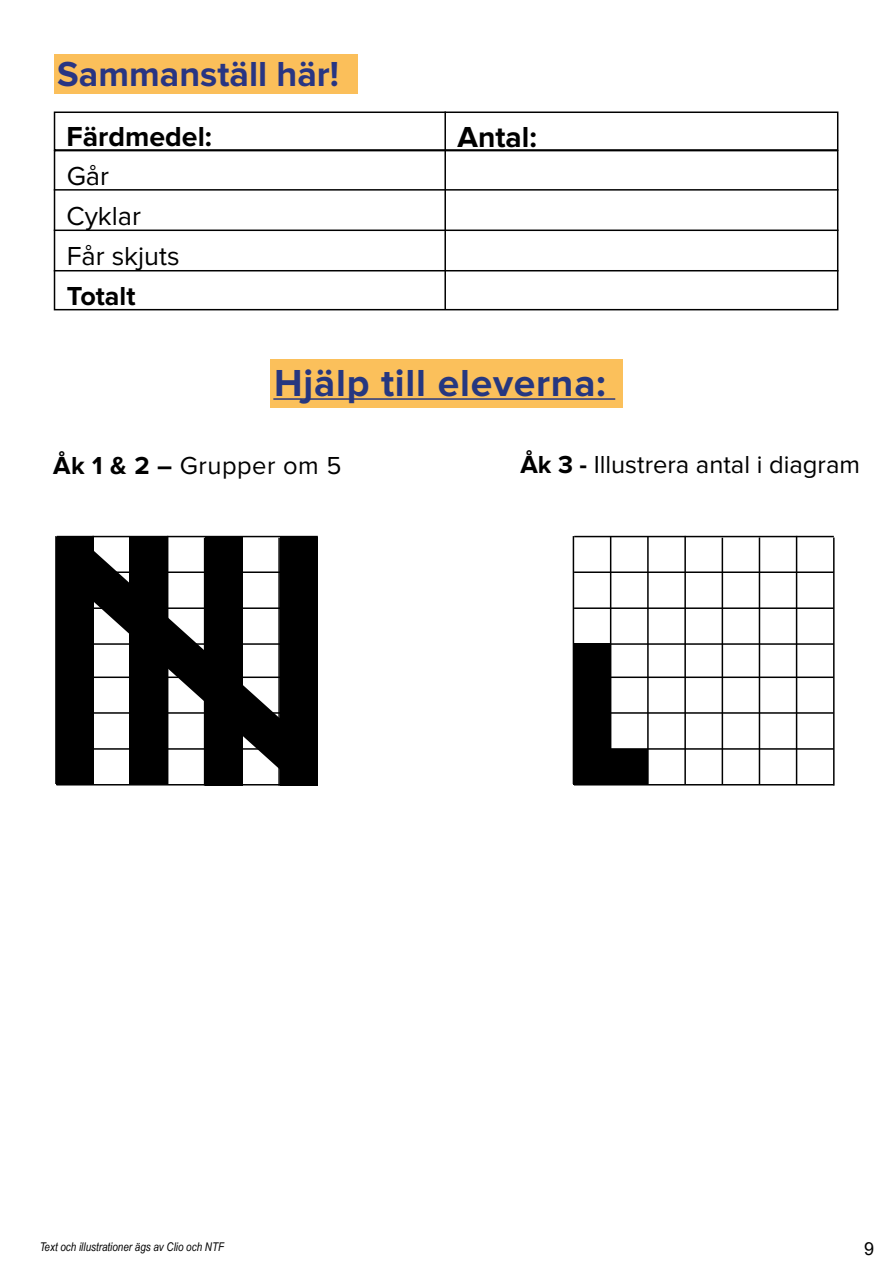
<style>
.page{position:relative;width:893px;height:1263px;background:#fff}
.page>*{position:absolute;margin:0;border:0;box-sizing:border-box;transform-origin:0 0}
.t1{font:700 39px "Proxima Nova";letter-spacing:.02em;color:#263780}
.t2{font:700 36px "Proxima Nova";color:#283583}
.t3{font:700 30px "Proxima Nova";color:#000}
.t4{font:700 28.5px "Proxima Nova";color:#000}
.t5{font:27px/40px "Proxima Nova";color:#000}
.t6{font:700 27px "Proxima Nova";color:#000}
.t7{font:25.5px "Proxima Nova";color:#000}
.t8{font:25.5px "Proxima Nova";letter-spacing:.02em;color:#000}
.t9{font:18px "Arial";color:#000}
.t10{font:italic 12px "Arial Narrow";color:#000}
.s1{font-weight:700}
.s2{color:#fff}
</style>
<div class="page">
<div style="left:54px;top:150px;width:784px;height:160px;border:2px solid #000"></div>
<hr style="left:54px;top:189px;width:784px;height:2px;background:#000">
<hr style="left:54px;top:230px;width:784px;height:1px;background:#000">
<hr style="left:54px;top:270px;width:784px;height:1px;background:#000">
<div style="left:54px;top:54px;width:303px;height:40px;background:#fbbf5a"></div>
<hr style="left:444px;top:111px;width:2px;height:199px;background:#000">
<div style="left:270px;top:359px;width:353px;height:49px;background:#fbc05b"></div>
<hr style="left:273px;top:398px;width:342px;height:2px;background:#263780">
<div style="left:54px;top:111px;width:784px;height:40px;border:2px solid #000"></div>
<hr style="left:574px;top:536px;width:260px;height:1px;background:#000">
<hr style="left:573px;top:536px;width:1px;height:248px;background:#000">
<hr style="left:610px;top:536px;width:1px;height:248px;background:#000">
<hr style="left:647px;top:536px;width:2px;height:248px;background:#000">
<hr style="left:684px;top:536px;width:2px;height:248px;background:#000">
<hr style="left:574px;top:676px;width:260px;height:2px;background:#000">
<hr style="left:574px;top:712px;width:259px;height:2px;background:#000">
<hr style="left:574px;top:748px;width:260px;height:2px;background:#000">
<hr style="left:574px;top:784px;width:259px;height:1px;background:#000">
<hr style="left:574px;top:571px;width:260px;height:2px;background:#000">
<hr style="left:574px;top:607px;width:260px;height:2px;background:#000">
<hr style="left:574px;top:643px;width:260px;height:2px;background:#000">
<hr style="left:722px;top:538px;width:1px;height:246px;background:#000">
<hr style="left:759px;top:537px;width:1px;height:247px;background:#000">
<hr style="left:796px;top:536px;width:1px;height:248px;background:#000">
<hr style="left:833px;top:537px;width:2px;height:249px;background:#000">
<div style="left:573px;top:643px;width:38px;height:142px;background:#000"></div>
<div style="left:611px;top:749px;width:37px;height:36px;background:#000"></div>
<hr style="left:57px;top:536px;width:261px;height:1px;background:#000">
<hr style="left:55px;top:536px;width:2px;height:248px;background:#000">
<hr style="left:167px;top:536px;width:1px;height:248px;background:#000">
<hr style="left:56px;top:784px;width:262px;height:1px;background:#000">
<hr style="left:204px;top:538px;width:1px;height:248px;background:#000">
<hr style="left:241px;top:537px;width:2px;height:249px;background:#000">
<hr style="left:278px;top:538px;width:2px;height:248px;background:#000">
<hr style="left:316px;top:537px;width:1px;height:249px;background:#000">
<div style="left:56px;top:537px;width:38px;height:248px;background:#000"></div>
<div style="left:129px;top:536px;width:38px;height:248px;background:#000"></div>
<div style="left:205px;top:536px;width:38px;height:249px;background:#000"></div>
<div style="left:280px;top:537px;width:38px;height:248px;background:#000"></div>
<svg style="left:94px;top:540px;width:186px;height:239px;fill:#000"></svg>
<h2 class="t2" style="left:57px;top:53px;width:283px">Sammanställ här!</h2>
<h3 class="t4" style="left:66px;top:120px;width:147px">Färdmedel:</h3>
<h3 class="t5" style="left:67px;top:157px;width:115px">Går<br>Cyklar<br>Får skjuts</h3>
<h3 class="t6" style="left:67px;top:281px;width:70px">Totalt</h3>
<h3 class="t3" style="left:458px;top:119px;width:81px">Antal:</h3>
<h1 class="t1" style="left:274px;top:360px;width:333px">Hjälp till eleverna:</h1>
<h3 class="t8" style="left:53px;top:453px;width:296px"><span class="s1">Åk 1 &amp; 2 –</span> Grupper om 5<span class="s2">:</span></h3>
<h3 class="t7" style="left:520px;top:453px;width:341px"><span class="s1">Åk 3 -</span> Illustrera antal i diagram</h3>
<p class="t10" style="left:40px;top:1238px;width:186px">Text och illustrationer ägs av Clio och NTF</p>
<h3 class="t9" style="left:864px;top:1236px;width:12px">9</h3>
</div>
